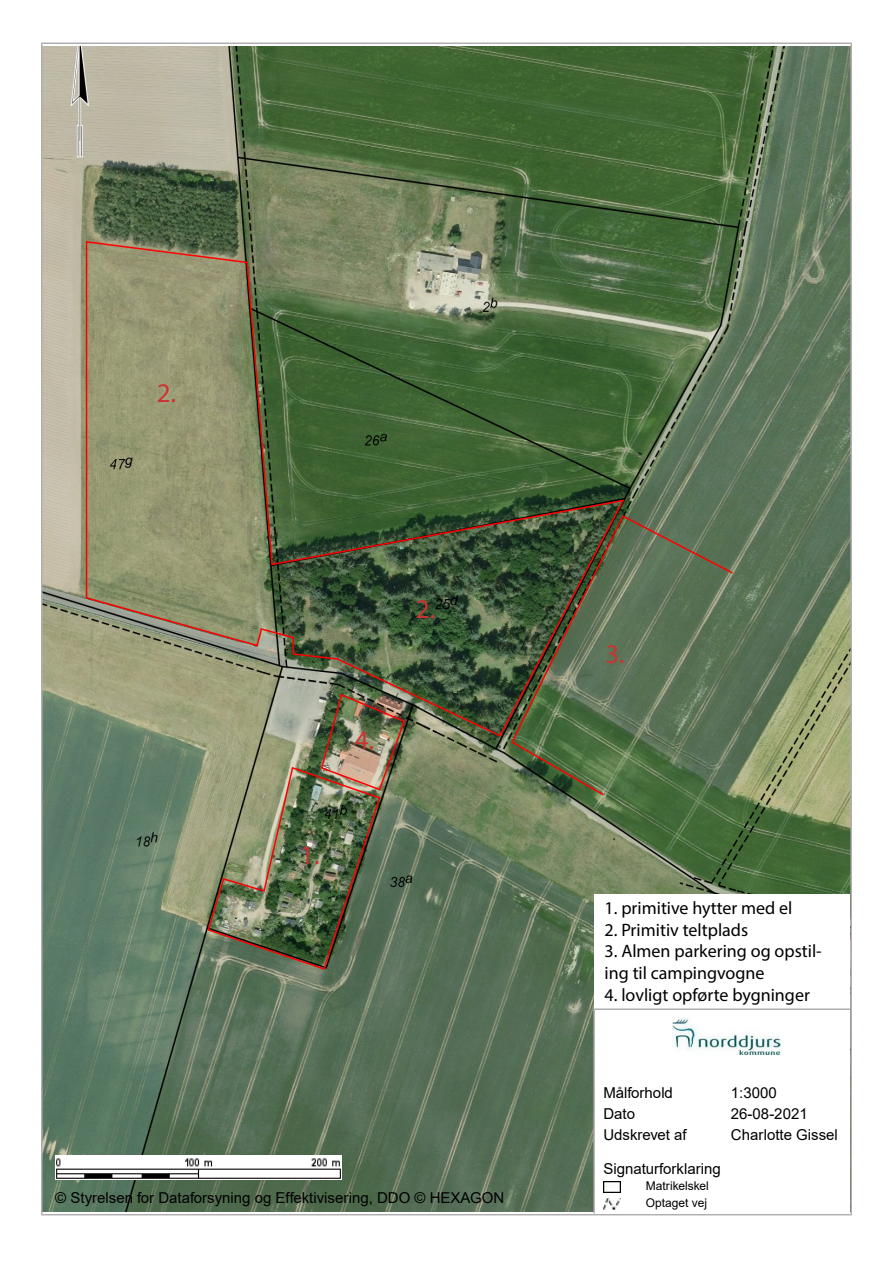
<style>
.page{position:relative;width:893px;height:1263px;background:#fff}
.page>*{position:absolute;margin:0;border:0;box-sizing:border-box;transform-origin:0 0}
.t1{font:27px "Myriad Pro";color:#c33}
.t2{font:18px/21.6px "Myriad Pro";color:#000}
.t3{font:15px "Arial";color:#000}
.t4{font:12px/16.6px "Arial";color:#000}
</style>
<div class="page">
<img style="left:43px;top:46px;width:807px;height:1165px">
<hr style="left:41px;top:43px;width:2px;height:1172px;background:#aeaeae">
<hr style="left:850px;top:43px;width:2px;height:1172px;background:#aeaeae">
<hr style="left:41px;top:43px;width:811px;height:1px;background:#aeaeae">
<hr style="left:41px;top:1214px;width:811px;height:1px;background:#aeaeae">
<img style="left:55px;top:1155px;width:286px;height:24px">
<div style="left:595px;top:894px;width:255px;height:319px;background:#fff"></div>
<img style="left:672px;top:1018px;width:109px;height:36px">
<img style="left:603px;top:1181px;width:17px;height:11px">
<img style="left:603px;top:1198px;width:17px;height:11px">
<hr style="left:593px;top:1008px;width:2px;height:205px;background:#aeaeae">
<hr style="left:593px;top:1008px;width:257px;height:2px;background:#aeaeae">
<svg style="left:85px;top:240px;width:540px;height:498px;background:#677752"></svg>
<svg style="left:510px;top:514px;width:225px;height:283px;background:#55694a"></svg>
<img style="left:207px;top:693px;width:199px;height:278px">
<h1 class="t1" style="left:157px;top:376px;width:21px">2.</h1>
<h1 class="t1" style="left:416px;top:593px;width:21px">2.</h1>
<h1 class="t1" style="left:355px;top:723px;width:21px">4.</h1>
<h1 class="t1" style="left:300px;top:838px;width:21px">1.</h1>
<p class="t3" style="left:55px;top:1187px;width:450px">© Styrelsen for Dataforsyning og Effektivisering, DDO © HEXAGON</p>
<h1 class="t1" style="left:605px;top:637px;width:21px">3.</h1>
<p class="t2" style="left:604px;top:897px;width:189px">1. primitive hytter med el</p>
<p class="t2" style="left:604px;top:918px;width:145px">2. Primitiv teltplads</p>
<p class="t2" style="left:604px;top:940px;width:219px">3. Almen parkering og opstil&shy;ing til campingvogne</p>
<p class="t2" style="left:604px;top:983px;width:207px">4. lovligt opførte bygninger</p>
<p class="t3" style="left:603px;top:1082px;width:71px">Målforhold</p>
<p class="t3" style="left:731px;top:1082px;width:47px">1:3000</p>
<p class="t3" style="left:603px;top:1103px;width:33px">Dato</p>
<p class="t3" style="left:731px;top:1103px;width:78px">26-08-2021</p>
<p class="t3" style="left:603px;top:1124px;width:85px">Udskrevet af</p>
<p class="t3" style="left:731px;top:1124px;width:108px">Charlotte Gissel</p>
<p class="t3" style="left:603px;top:1158px;width:119px">Signaturforklaring</p>
<p class="t4" style="left:646px;top:1177px;width:65px">Matrikelskel<br>Optaget vej</p>
</div>
